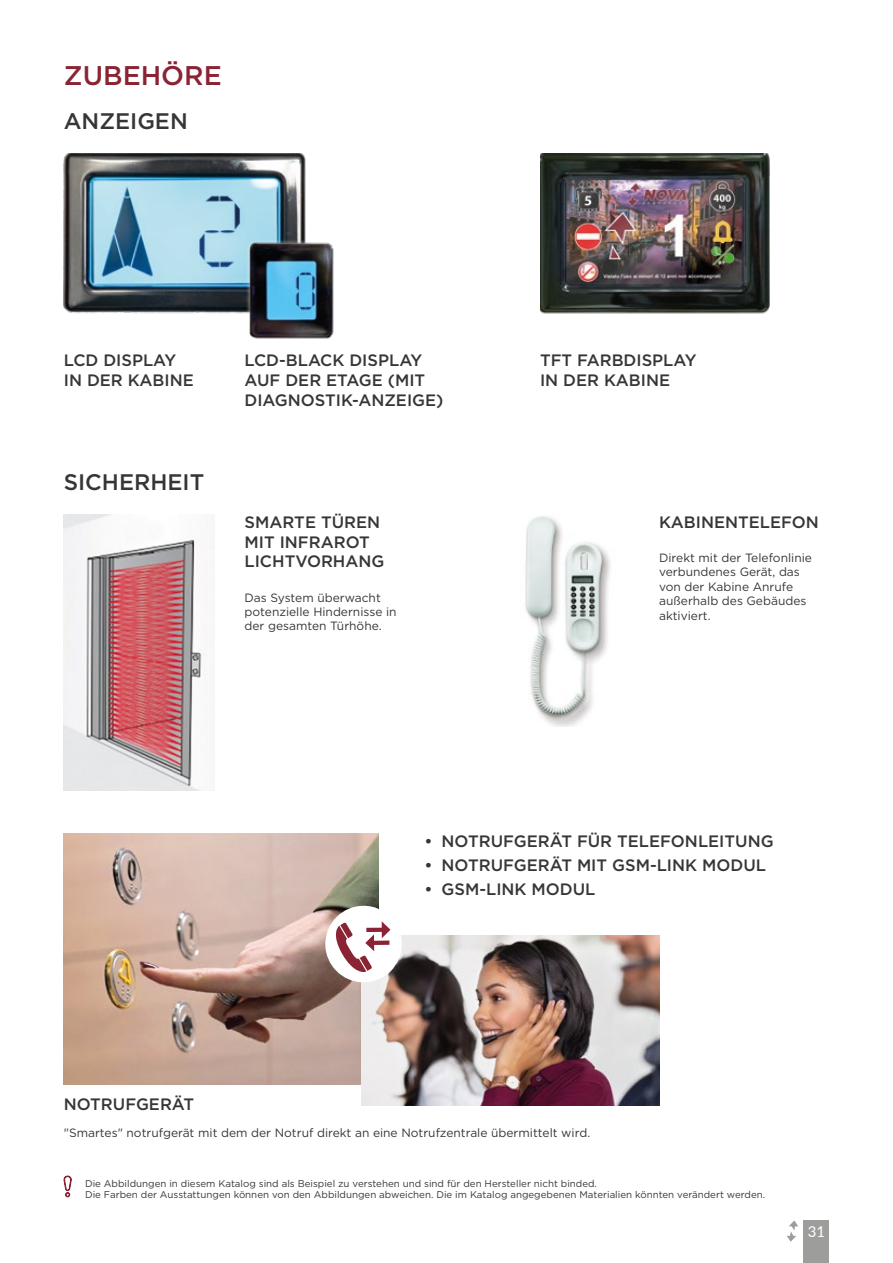
<style>
.page{position:relative;width:893px;height:1263px;background:#fff}
.page>*{position:absolute;margin:0;border:0;box-sizing:border-box;transform-origin:0 0}
.t1{font:500 27px "Gotham";color:#8a2333}
.t2{font:500 22.5px "Gotham";color:#373636}
.t3{font:500 16.5px/19.8px "Gotham";color:#373636}
.t4{font:500 16.5px "Gotham";color:#373636}
.t5{font:15px "Lato";color:#fff}
.t6{font:12px/14.4px "Gotham";color:#373636}
.t7{font:9.75px/11.7px "Gotham";color:#373636}
</style>
<div class="page">
<div style="left:804px;top:1220px;width:25px;height:43px;background:#9d9d9c"></div>
<svg style="left:787px;top:1220px;width:11px;height:22px"></svg>
<img style="left:64px;top:514px;width:151px;height:277px">
<img style="left:64px;top:833px;width:314px;height:251px">
<img style="left:361px;top:935px;width:298px;height:171px">
<img style="left:525px;top:516px;width:85px;height:211px">
<img style="left:64px;top:153px;width:242px;height:161px">
<img style="left:540px;top:153px;width:230px;height:161px">
<img style="left:238px;top:238px;width:96px;height:101px">
<div style="left:325px;top:906px;width:77px;height:76px;background:#fff;border-radius:50%"></div>
<svg style="left:332px;top:921px;width:58px;height:52px"></svg>
<svg style="left:64px;top:1175px;width:8px;height:22px"></svg>
<h1 class="t1" style="left:64px;top:58px;width:160px">ZUBEHÖRE</h1>
<h2 class="t2" style="left:64px;top:106px;width:126px">ANZEIGEN</h2>
<h3 class="t3" style="left:64px;top:350px;width:132px">LCD DISPLAY<br>IN DER KABINE</h3>
<h3 class="t3" style="left:540px;top:350px;width:158px">TFT FARBDISPLAY<br>IN DER KABINE</h3>
<h3 class="t3" style="left:244px;top:350px;width:201px">LCD-BLACK DISPLAY<br>AUF DER ETAGE (MIT<br>DIAGNOSTIK-ANZEIGE)</h3>
<h2 class="t2" style="left:64px;top:467px;width:142px">SICHERHEIT</h2>
<h3 class="t3" style="left:244px;top:512px;width:142px">SMARTE TÜREN<br>MIT INFRAROT<br>LICHTVORHANG</h3>
<p class="t6" style="left:244px;top:590px;width:154px">Das System überwacht potenzielle Hindernisse in der gesamten Türhöhe.</p>
<h3 class="t3" style="left:659px;top:512px;width:161px">KABINENTELEFON</h3>
<p class="t6" style="left:659px;top:550px;width:154px">Direkt mit der Telefonlinie verbundenes Gerät, das von der Kabine Anrufe außerhalb des Gebäudes aktiviert.</p>
<h3 class="t3" style="left:425px;top:831px;width:351px">• NOTRUFGERÄT FÜR TELEFONLEITUNG</h3>
<h3 class="t3" style="left:425px;top:855px;width:343px">• NOTRUFGERÄT MIT GSM-LINK MODUL</h3>
<h3 class="t3" style="left:425px;top:879px;width:172px">• GSM-LINK MODUL</h3>
<h3 class="t4" style="left:64px;top:1094px;width:132px">NOTRUFGERÄT</h3>
<p class="t6" style="left:64px;top:1125px;width:528px">"Smartes" notrufgerät mit dem der Notruf direkt an eine Notrufzentrale übermittelt wird.</p>
<p class="t7" style="left:85px;top:1177px;width:682px">Die Abbildungen in diesem Katalog sind als Beispiel zu verstehen und sind für den Hersteller nicht binded.<br>Die Farben der Ausstattungen können von den Abbildungen abweichen. Die im Katalog angegebenen Materialien könnten verändert werden.</p>
<p class="t5" style="left:808px;top:1221px;width:19px">31</p>
</div>
